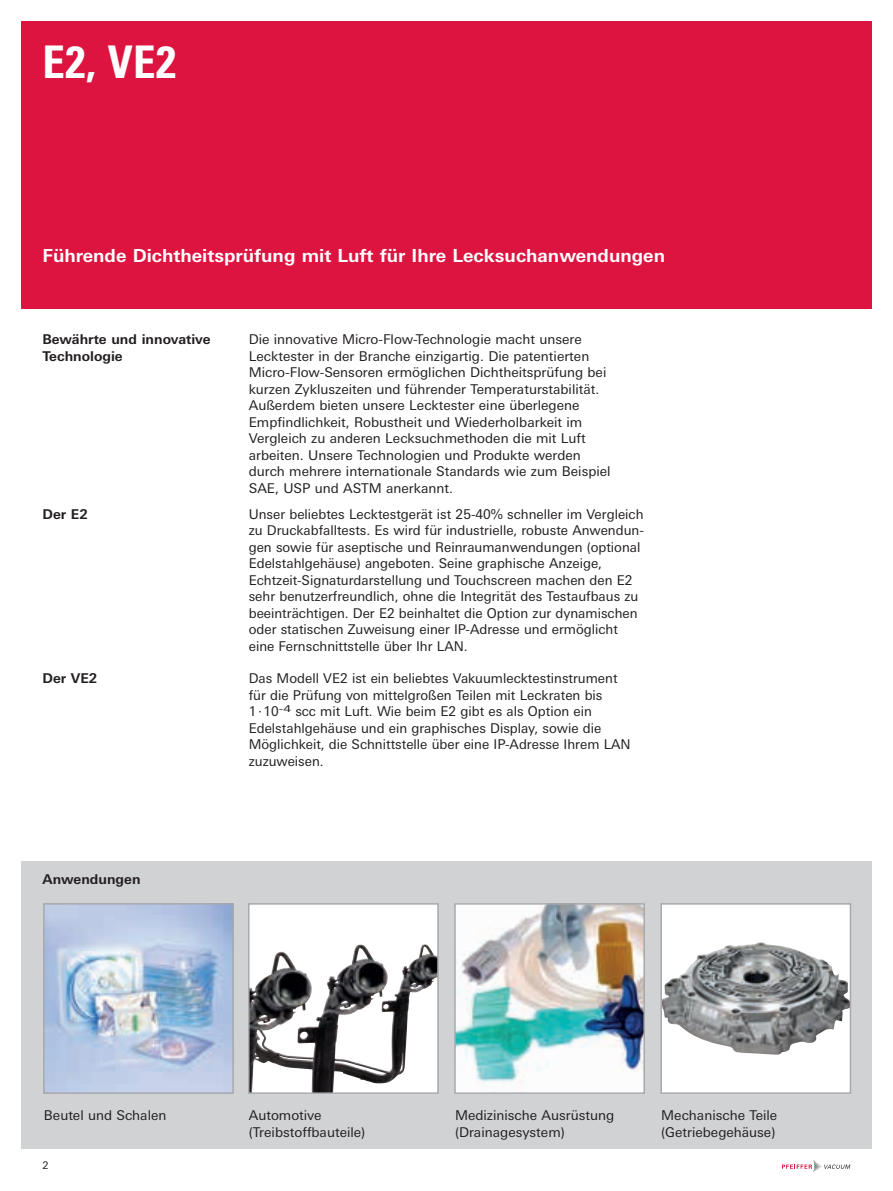
<style>
.page{position:relative;width:893px;height:1191px;background:#fff}
.page>*{position:absolute;margin:0;border:0;box-sizing:border-box;transform-origin:0 0}
.t1{font:700 condensed 45px "Univers";color:#fff}
.t2{font:700 18px "Univers Next W1 G";color:#fff}
.t3{font:13.5px/16.5px "Univers Next W1 G";color:#231f20}
.t4{font:700 13.5px/16.5px "Univers Next W1 G";color:#231f20}
.t5{font:10.5px "Univers Next W1 G";color:#231f20}
</style>
<div class="page">
<svg style="left:782px;top:1160px;width:68px;height:12px"></svg>
<div style="left:21px;top:21px;width:851px;height:287px;background:#dd1440"></div>
<div style="left:21px;top:861px;width:851px;height:287px;background:#d1d2d4"></div>
<svg style="left:251px;top:906px;width:185px;height:185px;fill:#fff"></svg>
<img style="left:328px;top:943px;width:95px;height:128px">
<div style="left:248px;top:903px;width:191px;height:191px;border:2px solid #a8a9ad"></div>
<img style="left:457px;top:906px;width:185px;height:185px">
<div style="left:454px;top:903px;width:191px;height:191px;border:2px solid #a8a9ad"></div>
<div style="left:661px;top:904px;width:189px;height:189px;background:#fff"></div>
<img style="left:663px;top:943px;width:185px;height:111px">
<div style="left:660px;top:903px;width:191px;height:191px;border:2px solid #a8a9ad"></div>
<img style="left:46px;top:906px;width:185px;height:185px">
<div style="left:43px;top:903px;width:191px;height:191px;border:2px solid #a8a9ad"></div>
<h1 class="t1" style="left:43px;top:35px;width:135px">E2, VE2</h1>
<h2 class="t2" style="left:43px;top:245px;width:624px">Führende Dichtheitsprüfung mit Luft für Ihre Lecksuchanwendungen</h2>
<p class="t4" style="left:43px;top:331px;width:170px">Bewährte und innovative<br>Technologie</p>
<p class="t3" style="left:249px;top:331px;width:363px">Die innovative Micro-Flow-Technologie macht unsere Lecktester in der Branche einzigartig. Die patentierten Micro-Flow-Sensoren ermöglichen Dichtheitsprüfung bei kurzen Zykluszeiten und führender Temperaturstabilität.<br>Außerdem bieten unsere Lecktester eine überlegene Empfindlichkeit, Robustheit und Wiederholbarkeit im Vergleich zu anderen Lecksuchmethoden die mit Luft arbeiten. Unsere Technologien und Produkte werden durch mehrere internationale Standards wie zum Beispiel SAE, USP und ASTM anerkannt.</p>
<p class="t4" style="left:43px;top:505px;width:47px">Der E2</p>
<p class="t3" style="left:249px;top:506px;width:397px">Unser beliebtes Lecktestgerät ist 25-40% schneller im Vergleich zu Druckabfalltests. Es wird für industrielle, robuste Anwendun&shy;gen sowie für aseptische und Reinraumanwendungen (optional Edelstahlgehäuse) angeboten. Seine graphische Anzeige, Echtzeit-Signaturdarstellung und Touchscreen machen den E2 sehr benutzerfreundlich, ohne die Integrität des Testaufbaus zu beeinträchtigen. Der E2 beinhaltet die Option zur dynamischen oder statischen Zuweisung einer IP-Adresse und ermöglicht eine Fernschnittstelle über Ihr LAN.</p>
<p class="t4" style="left:43px;top:670px;width:56px">Der VE2</p>
<p class="t3" style="left:249px;top:670px;width:383px">Das Modell VE2 ist ein beliebtes Vakuumlecktestinstrument für die Prüfung von mittelgroßen Teilen mit Leckraten bis 1·10<sup>-4</sup> scc mit Luft. Wie beim E2 gibt es als Option ein Edelstahlgehäuse und ein graphisches Display, sowie die Möglichkeit, die Schnittstelle über eine IP-Adresse Ihrem LAN zuzuweisen.</p>
<p class="t4" style="left:43px;top:871px;width:100px">Anwendungen</p>
<p class="t3" style="left:44px;top:1107px;width:124px">Beutel und Schalen</p>
<p class="t5" style="left:43px;top:1159px;width:8px">2</p>
<p class="t3" style="left:249px;top:1107px;width:118px">Automotive (Treibstoffbauteile)</p>
<p class="t3" style="left:455px;top:1107px;width:161px">Medizinische Ausrüstung (Drainagesystem)</p>
<p class="t3" style="left:661px;top:1107px;width:118px">Mechanische Teile (Getriebegehäuse)</p>
</div>
